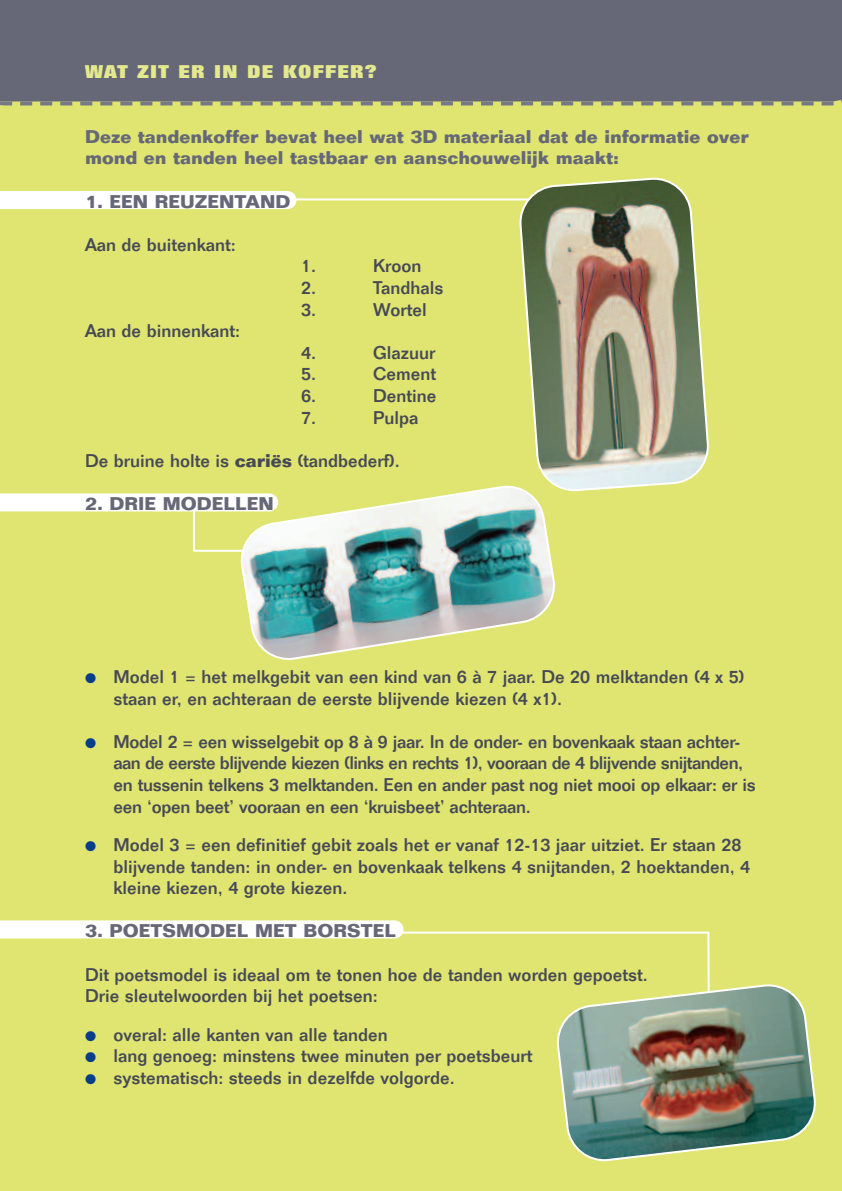
<style>
.page{position:relative;width:842px;height:1191px;background:#dfe570}
.page>*{position:absolute;margin:0;border:0;box-sizing:border-box;transform-origin:0 0}
.t1{font:500 18px/21.6px "Folio";color:#474956}
.t2{font:700 18px/21.6px "Folio";color:#666877}
.t3{font:800 18px "Folio";letter-spacing:.07em;color:#e4e98e}
.s1{font-weight:700}
.s2{color:#083e89}
</style>
<div class="page">
<div style="left:0;top:0;width:842px;height:106px;background:#666877"></div>
<svg style="left:0;top:98px;width:16px;height:8px"></svg>
<div style="left:0;top:191px;width:296px;height:18px;background:#fff"></div>
<div style="left:0;top:493px;width:238px;height:18px;background:#fff"></div>
<div style="left:0;top:920px;width:403px;height:18px;background:#fff"></div>
<hr style="left:294px;top:198px;width:238px;height:2px;background:#fff">
<img style="left:518px;top:177px;width:191px;height:315px">
<img style="left:238px;top:483px;width:320px;height:177px">
<hr style="left:193px;top:510px;width:2px;height:40px;background:#fff">
<hr style="left:193px;top:550px;width:50px;height:2px;background:#fff">
<img style="left:556px;top:984px;width:260px;height:178px">
<hr style="left:403px;top:931px;width:306px;height:2px;background:#fff">
<hr style="left:707px;top:932px;width:3px;height:60px;background:#fff">
<p class="t3" style="left:85px;top:65px;width:293px">WAT ZIT ER IN DE KOFFER?</p>
<p class="t2" style="left:85px;top:127px;width:665px">Deze tandenkoffer bevat heel wat 3D materiaal dat de informatie over mond en tanden heel tastbaar en aanschouwelijk maakt:</p>
<p class="t2" style="left:85px;top:192px;width:207px">1. EEN REUZENTAND</p>
<p class="t1" style="left:85px;top:235px;width:152px">Aan de buitenkant:</p>
<p class="t1" style="left:301px;top:257px;width:17px">1.</p>
<p class="t1" style="left:373px;top:257px;width:50px">Kroon</p>
<p class="t1" style="left:301px;top:279px;width:17px">2.</p>
<p class="t1" style="left:373px;top:279px;width:72px">Tandhals</p>
<p class="t1" style="left:301px;top:300px;width:17px">3.</p>
<p class="t1" style="left:373px;top:300px;width:55px">Wortel</p>
<p class="t1" style="left:85px;top:322px;width:157px">Aan de binnenkant:</p>
<p class="t1" style="left:301px;top:343px;width:17px">4.</p>
<p class="t1" style="left:373px;top:343px;width:64px">Glazuur</p>
<p class="t1" style="left:301px;top:365px;width:17px">5.</p>
<p class="t1" style="left:373px;top:365px;width:65px">Cement</p>
<p class="t1" style="left:301px;top:387px;width:17px">6.</p>
<p class="t1" style="left:373px;top:387px;width:65px">Dentine</p>
<p class="t1" style="left:301px;top:408px;width:17px">7.</p>
<p class="t1" style="left:373px;top:408px;width:47px">Pulpa</p>
<p class="t1" style="left:85px;top:451px;width:316px">De bruine holte is <span class="s1">cariës</span> (tandbederf).</p>
<p class="t2" style="left:85px;top:495px;width:190px">2. DRIE MODELLEN</p>
<p class="t1" style="left:113px;top:667px;width:632px;text-indent:-28px"><span class="s2">●</span> Model 1 = het melkgebit van een kind van 6 à 7 jaar. De 20 melktanden (4 x 5) staan er, en achteraan de eerste blijvende kiezen (4 x1).</p>
<p class="t1" style="left:113px;top:732px;width:644px;text-indent:-28px"><span class="s2">●</span> Model 2 = een wisselgebit op 8 à 9 jaar. In de onder- en bovenkaak staan achter&shy;aan de eerste blijvende kiezen (links en rechts 1), vooraan de 4 blijvende snijtanden, en tussenin telkens 3 melktanden. Een en ander past nog niet mooi op elkaar: er is een ‘open beet’ vooraan en een ‘kruisbeet’ achteraan.</p>
<p class="t1" style="left:113px;top:835px;width:638px;text-indent:-28px"><span class="s2">●</span> Model 3 = een definitief gebit zoals het er vanaf 12-13 jaar uitziet. Er staan 28 blijvende tanden: in onder- en bovenkaak telkens 4 snijtanden, 2 hoektanden, 4 kleine kiezen, 4 grote kiezen.</p>
<p class="t2" style="left:85px;top:922px;width:313px">3. POETSMODEL MET BORSTEL</p>
<p class="t1" style="left:85px;top:965px;width:564px">Dit poetsmodel is ideaal om te tonen hoe de tanden worden gepoetst.<br>Drie sleutelwoorden bij het poetsen:</p>
<p class="t1" style="left:85px;top:1025px;width:304px"><span class="s2">●</span> overal: alle kanten van alle tanden</p>
<p class="t1" style="left:85px;top:1047px;width:449px"><span class="s2">●</span> lang genoeg: minstens twee minuten per poetsbeurt</p>
<p class="t1" style="left:85px;top:1068px;width:371px"><span class="s2">●</span> systematisch: steeds in dezelfde volgorde.</p>
</div>
